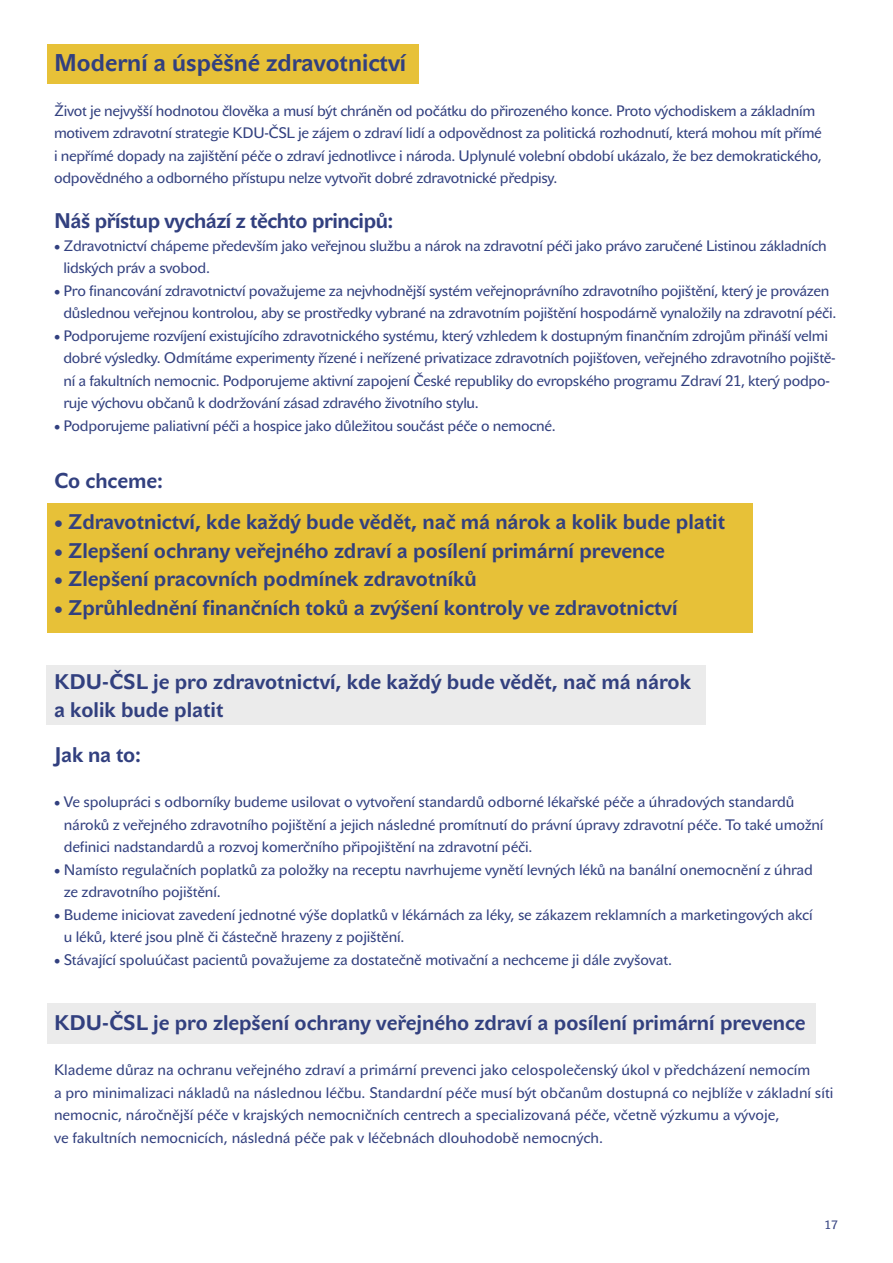
<style>
.page{position:relative;width:893px;height:1263px;background:#fff}
.page>*{position:absolute;margin:0;border:0;box-sizing:border-box;transform-origin:0 0}
.t1{font:700 24px "John Sans Text Pro";color:#32407f}
.t2{font:700 21px/28.5px "John Sans Text Pro";color:#32407f}
.t3{font:700 21px "John Sans Text Pro";letter-spacing:-.02em;color:#32407f}
.t4{font:15px/22.5px "John Sans Text Pro";letter-spacing:-.02em;color:#32407f}
.t5{font:15px/22.5px "John Sans Text Pro";color:#32407f}
.t6{font:12px "John Sans Text Pro";color:#32407f}
</style>
<div class="page">
<div style="left:47px;top:665px;width:659px;height:60px;background:#ebebeb"></div>
<div style="left:47px;top:1003px;width:768px;height:41px;background:#ebebeb"></div>
<div style="left:47px;top:45px;width:371px;height:39px;background:#e7c138"></div>
<div style="left:47px;top:503px;width:706px;height:129px;background:#e7c138"></div>
<h1 class="t1" style="left:54px;top:49px;width:354px">M oderní a úspěšné zdravotnictví</h1>
<p class="t4" style="left:54px;top:100px;width:769px">Život je nejvyšší hodnotou člověka a musí být chráněn od počátku do přirozeného konce. Proto východiskem a základním motivem zdravotní strategie KDU-ČSL je zájem o zdraví lidí a odpovědnost za politická rozhodnutí, která mohou mít přímé i nepřímé dopady na zajištění péče o zdraví jednotlivce i národa. Uplynulé volební období ukázalo, že bez demokratického, odpovědného a odborného přístupu nelze vytvořit dobré zdravotnické předpisy.</p>
<h2 class="t3" style="left:54px;top:209px;width:341px">N áš přístup vychází z těchto principů:</h2>
<p class="t4" style="left:63px;top:235px;width:765px;text-indent:-9px">• Zdravotnictví chápeme především jako veřejnou službu a nárok na zdravotní péči jako právo zaručené Listinou základních lidských práv a svobod.</p>
<p class="t4" style="left:63px;top:280px;width:774px;text-indent:-9px">• Pro financování zdravotnictví považujeme za nejvhodnější systém veřejnoprávního zdravotního pojištění, který je provázen důslednou veřejnou kontrolou, aby se prostředky vybrané na zdravotním pojištění hospodárně vynaložily na zdravotní péči.</p>
<p class="t4" style="left:63px;top:325px;width:774px;text-indent:-9px">• Podporujeme rozvíjení existujícího zdravotnického systému, který vzhledem k dostupným finančním zdrojům přináší velmi dobré výsledky. Odmítáme experimenty řízené i neřízené privatizace zdravotních pojišťoven, veřejného zdravotního pojiště&shy;ní a fakultních nemocnic. Podporujeme aktivní zapojení České republiky do evropského programu Zdraví 21, který podpo&shy;ruje výchovu občanů k dodržování zásad zdravého životního stylu.</p>
<p class="t4" style="left:54px;top:415px;width:503px">• Podporujeme paliativní péči a hospice jako důležitou součást péče o nemocné.</p>
<h2 class="t2" style="left:54px;top:467px;width:110px">Co chceme:</h2>
<h2 class="t2" style="left:54px;top:508px;width:673px">• Zdravotnictví, kde každý bude vědět, nač má nárok a kolik bude platit</h2>
<h2 class="t2" style="left:54px;top:536px;width:612px">• Zlepšení ochrany veřejného zdraví a posílení primární prevence</h2>
<h2 class="t2" style="left:54px;top:565px;width:424px">• Zlepšení pracovních podmínek zdravotníků</h2>
<h2 class="t2" style="left:54px;top:593px;width:625px">• Zprůhlednění finančních toků a zvýšení kontroly ve zdravotnictví</h2>
<h2 class="t2" style="left:54px;top:667px;width:638px">KDU -ČSL je pro zdravotnictví, kde každý bude vědět, nač má nárok a kolik bude platit</h2>
<h2 class="t2" style="left:54px;top:741px;width:88px">Jak na to:</h2>
<p class="t4" style="left:64px;top:791px;width:761px;text-indent:-10px">• Ve spolupráci s odborníky budeme usilovat o vytvoření standardů odborné lékařské péče a úhradových standardů nároků z veřejného zdravotního pojištění a jejich následné promítnutí do právní úpravy zdravotní péče. To také umožní definici nadstandardů a rozvoj komerčního připojištění na zdravotní péči.</p>
<p class="t4" style="left:64px;top:858px;width:751px;text-indent:-10px">• Namísto regulačních poplatků za položky na receptu navrhujeme vynětí levných léků na banální onemocnění z úhrad ze zdravotního pojištění.</p>
<p class="t4" style="left:64px;top:903px;width:750px;text-indent:-10px">• Budeme iniciovat zavedení jednotné výše doplatků v lékárnách za léky, se zákazem reklamních a marketingových akcí u léků, které jsou plně či částečně hrazeny z pojištění.</p>
<p class="t4" style="left:54px;top:948px;width:619px">• Stávající spoluúčast pacientů považujeme za dostatečně motivační a nechceme ji dále zvyšovat.</p>
<h2 class="t2" style="left:54px;top:1009px;width:753px">KDU -ČSL je pro zlepšení ochrany veřejného zdraví a posílení primární prevence</h2>
<p class="t5" style="left:54px;top:1059px;width:781px">Klademe důraz na ochranu veřejného zdraví a primární prevenci jako celospolečenský úkol v předcházení nemocím<br>a pro minimalizaci nákladů na následnou léčbu. Standardní péče musí být občanům dostupná co nejblíže v základní síti nemocnic, náročnější péče v krajských nemocničních centrech a specializovaná péče, včetně výzkumu a vývoje,<br>ve fakultních nemocnicích, následná péče pak v léčebnách dlouhodobě nemocných.</p>
<p class="t6" style="left:824px;top:1217px;width:15px">17</p>
</div>
